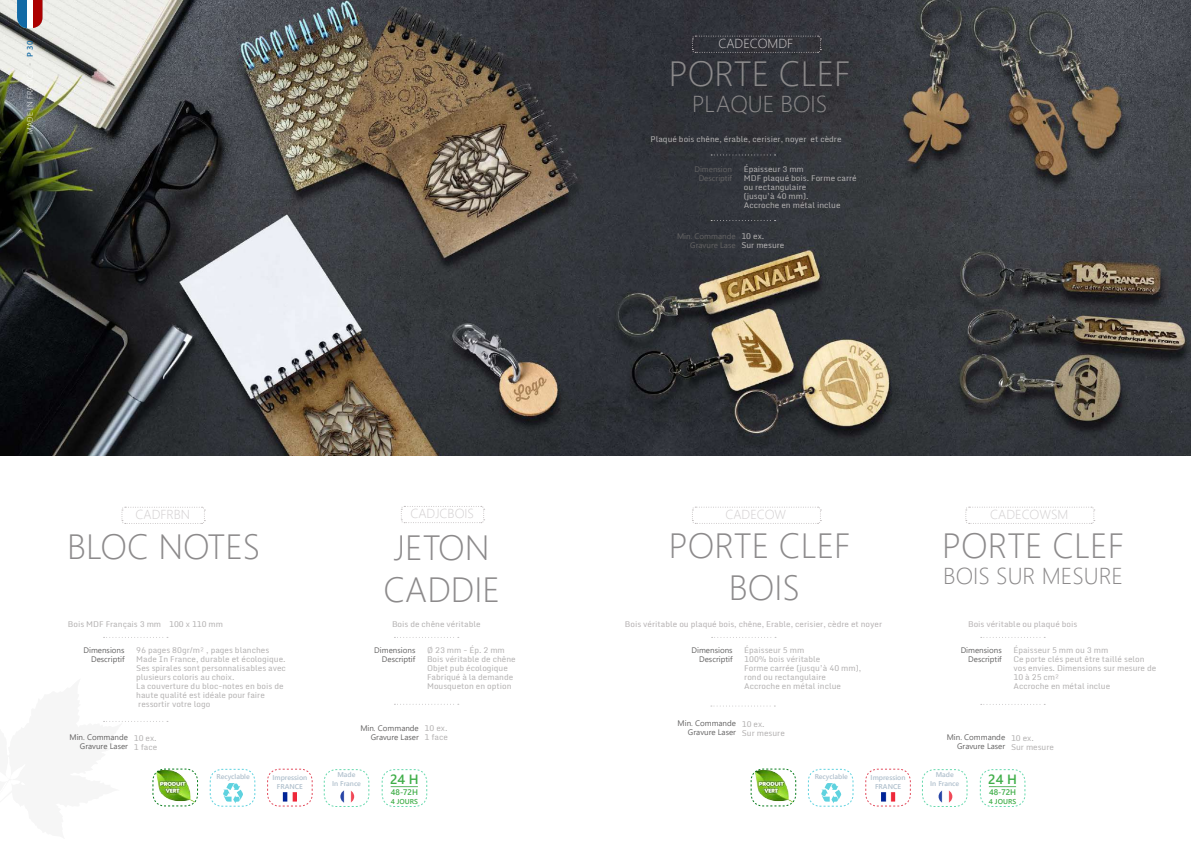
<style>
.page{position:relative;width:1191px;height:842px;background:#fff}
.page>*{position:absolute;margin:0;border:0;box-sizing:border-box;transform-origin:0 0}
.t1{font:300 35px/42px "Segoe UI";color:#8c8a8b}
.t2{font:300 23px "Segoe UI";color:#8c8a8b}
.t3{font:600 13.4px "Segoe UI";color:#40ae49}
.t4{font:300 13px "Segoe UI";color:#d1cecf}
.t5{font:600 8.1px "Segoe UI";color:#40ae49}
.t6{font:8px/9px "Monda";color:#b4b2b2}
.t7{font:8px/9px "Segoe UI";color:#646363;text-align:right}
.t8{font:8px "Monda";color:#b6b2b3}
.t9{font:300 8px "Segoe UI";letter-spacing:.035em;color:#fff}
.t10{font:600 7.1px "Segoe UI";color:#40ae49}
.t11{font:600 7px/8.4px "Segoe UI";color:#b0c0cd;text-align:center}
.s1{color:#7f7e7e}
.s2{font-weight:600;color:#146aa5}
</style>
<div class="page">
<img style="left:0;top:0;width:1191px;height:456px">
<svg style="left:401px;top:506px;width:84px;height:17px"></svg>
<svg style="left:121px;top:506px;width:84px;height:18px"></svg>
<svg style="left:104px;top:637px;width:64px;height:1px"></svg>
<svg style="left:394px;top:637px;width:65px;height:1px"></svg>
<svg style="left:394px;top:704px;width:65px;height:1px"></svg>
<div style="left:26px;top:0;width:8px;height:28px;background:#fff"></div>
<div style="left:34px;top:0;width:9px;height:28px;background:#ac0000"></div>
<div style="left:17px;top:0;width:9px;height:28px;background:#136aa5"></div>
<svg style="left:210px;top:769px;width:45px;height:38px"></svg>
<svg style="left:267px;top:769px;width:46px;height:38px"></svg>
<img style="left:283px;top:792px;width:14px;height:9px">
<svg style="left:324px;top:769px;width:45px;height:38px"></svg>
<img style="left:340px;top:790px;width:14px;height:13px">
<div style="left:379px;top:771px;width:50px;height:31px;background:#231f20;opacity:.3"></div>
<svg style="left:382px;top:769px;width:45px;height:38px"></svg>
<svg style="left:692px;top:506px;width:129px;height:18px"></svg>
<svg style="left:965px;top:506px;width:129px;height:18px"></svg>
<svg style="left:691px;top:35px;width:130px;height:18px;background:#37383e"></svg>
<svg style="left:711px;top:637px;width:65px;height:1px"></svg>
<svg style="left:711px;top:705px;width:64px;height:1px"></svg>
<svg style="left:980px;top:637px;width:65px;height:1px"></svg>
<svg style="left:980px;top:704px;width:65px;height:1px"></svg>
<svg style="left:711px;top:154px;width:64px;height:1px"></svg>
<svg style="left:711px;top:220px;width:64px;height:1px"></svg>
<svg style="left:808px;top:769px;width:45px;height:38px"></svg>
<svg style="left:865px;top:769px;width:46px;height:38px"></svg>
<img style="left:881px;top:792px;width:14px;height:9px">
<svg style="left:922px;top:769px;width:45px;height:38px"></svg>
<img style="left:938px;top:790px;width:14px;height:13px">
<div style="left:977px;top:771px;width:50px;height:31px;background:#231f20;opacity:.3"></div>
<svg style="left:979px;top:769px;width:46px;height:38px"></svg>
<svg style="left:750px;top:768px;width:46px;height:39px"></svg>
<svg style="left:103px;top:721px;width:95px;height:86px"></svg>
<p class="t9" style="left:23px;top:134px;width:95px;rotate:-90deg">MADE IN FRANCE <span class="s1">-</span> <span class="s2">P 30</span></p>
<h3 class="t4" style="left:136px;top:502px;width:56px">CADFRBN</h3>
<h3 class="t4" style="left:410px;top:501px;width:65px">CADJCBOIS</h3>
<h1 class="t1" style="left:67px;top:522px;width:195px">BLOC NOTES</h1>
<h1 class="t1" style="left:383px;top:523px;width:118px">JETON<br>CADDIE</h1>
<p class="t6" style="left:68px;top:620px;width:157px">Bois MDF Français 3 mm 100 x 110 mm</p>
<p class="t7" style="left:83px;top:645px;width:43px">Dimensions<br>Descriptif</p>
<p class="t6" style="left:136px;top:646px;width:151px">96 pages 80gr/m² , pages blanches Made In France, durable et écologique.<br>Ses spirales sont personnalisables avec plusieurs coloris au choix.<br>La couverture du bloc-notes en bois de haute qualité est idéale pour faire ressortir votre logo</p>
<p class="t6" style="left:134px;top:733px;width:25px">10 ex.<br>1 face</p>
<p class="t7" style="left:69px;top:732px;width:60px">Min. Commande<br>Gravure Laser</p>
<p class="t6" style="left:392px;top:620px;width:90px">Bois de chêne véritable</p>
<p class="t7" style="left:374px;top:645px;width:43px">Dimensions<br>Descriptif</p>
<p class="t6" style="left:427px;top:646px;width:90px">Ø 23 mm - Ép. 2 mm<br>Bois véritable de chêne<br>Objet pub écologique<br>Fabriqué à la demande<br>Mousqueton en option</p>
<p class="t6" style="left:424px;top:724px;width:25px">10 ex.<br>1 face</p>
<p class="t7" style="left:360px;top:723px;width:60px">Min. Commande<br>Gravure Laser</p>
<p class="t11" style="left:216px;top:772px;width:35px">Recyclable</p>
<p class="t11" style="left:272px;top:773px;width:36px">Impression<br>FRANCE</p>
<p class="t11" style="left:332px;top:770px;width:30px;line-height:8px">Made<br>In France</p>
<h3 class="t3" style="left:390px;top:766px;width:30px">24 H</h3>
<p class="t5" style="left:391px;top:785px;width:29px">48-72H</p>
<p class="t10" style="left:391px;top:794px;width:29px">4 JOURS</p>
<h3 class="t4" style="left:718px;top:31px;width:76px">CADECOMDF</h3>
<h1 class="t1" style="left:669px;top:50px;width:183px">PORTE CLEF</h1>
<h2 class="t2" style="left:692px;top:83px;width:137px">PLAQUE BOIS</h2>
<p class="t6" style="left:650px;top:135px;width:193px">Plaqué bois chêne, érable, cerisier, noyer et cèdre</p>
<p class="t7" style="left:694px;top:164px;width:39px;text-align:center">Dimension<br>Descriptif</p>
<p class="t6" style="left:744px;top:165px;width:114px">Épaisseur 3 mm<br>MDF plaqué bois. Forme carré ou rectangulaire<br>(jusqu’à 40 mm).<br>Accroche en métal inclue</p>
<p class="t6" style="left:741px;top:232px;width:45px">10 ex.<br>Sur mesure</p>
<p class="t7" style="left:677px;top:230px;width:60px">Min. Commande<br>Gravure Lase</p>
<h3 class="t4" style="left:725px;top:502px;width:62px">CADECOW</h3>
<h3 class="t4" style="left:990px;top:502px;width:80px">CADECOWSM</h3>
<h1 class="t1" style="left:669px;top:521px;width:183px;text-align:center">PORTE CLEF<br>BOIS</h1>
<h1 class="t1" style="left:942px;top:521px;width:183px">PORTE CLEF</h1>
<h2 class="t2" style="left:943px;top:554px;width:181px">BOIS SUR MESURE</h2>
<p class="t8" style="left:625px;top:619px;width:259px">Bois véritable ou plaqué bois, chêne, Erable, cerisier, cèdre et noyer</p>
<p class="t7" style="left:691px;top:645px;width:43px">Dimensions<br>Descriptif</p>
<p class="t6" style="left:744px;top:646px;width:119px">Épaisseur 5 mm<br>100% bois véritable<br>Forme carrée (jusqu’à 40 mm), rond ou rectangulaire<br>Accroche en métal inclue</p>
<p class="t6" style="left:742px;top:720px;width:45px">10 ex.<br>Sur mesure</p>
<p class="t7" style="left:677px;top:718px;width:60px">Min. Commande<br>Gravure Laser</p>
<p class="t8" style="left:968px;top:619px;width:111px">Bois véritable ou plaqué bois</p>
<p class="t7" style="left:960px;top:645px;width:43px">Dimensions<br>Descriptif</p>
<p class="t6" style="left:1013px;top:646px;width:144px">Épaisseur 5 mm ou 3 mm<br>Ce porte clés peut être taillé selon vos envies. Dimensions sur mesure de<br>10 à 25 cm²<br>Accroche en métal inclue</p>
<p class="t7" style="left:946px;top:732px;width:60px">Min. Commande<br>Gravure Laser</p>
<p class="t6" style="left:1011px;top:733px;width:45px">10 ex.<br>Sur mesure</p>
<p class="t11" style="left:814px;top:772px;width:35px">Recyclable</p>
<p class="t11" style="left:870px;top:773px;width:36px">Impression<br>FRANCE</p>
<p class="t11" style="left:930px;top:770px;width:30px;line-height:8px">Made<br>In France</p>
<h3 class="t3" style="left:988px;top:766px;width:30px">24 H</h3>
<p class="t5" style="left:989px;top:785px;width:29px">48-72H</p>
<p class="t10" style="left:989px;top:794px;width:29px">4 JOURS</p>
</div>
